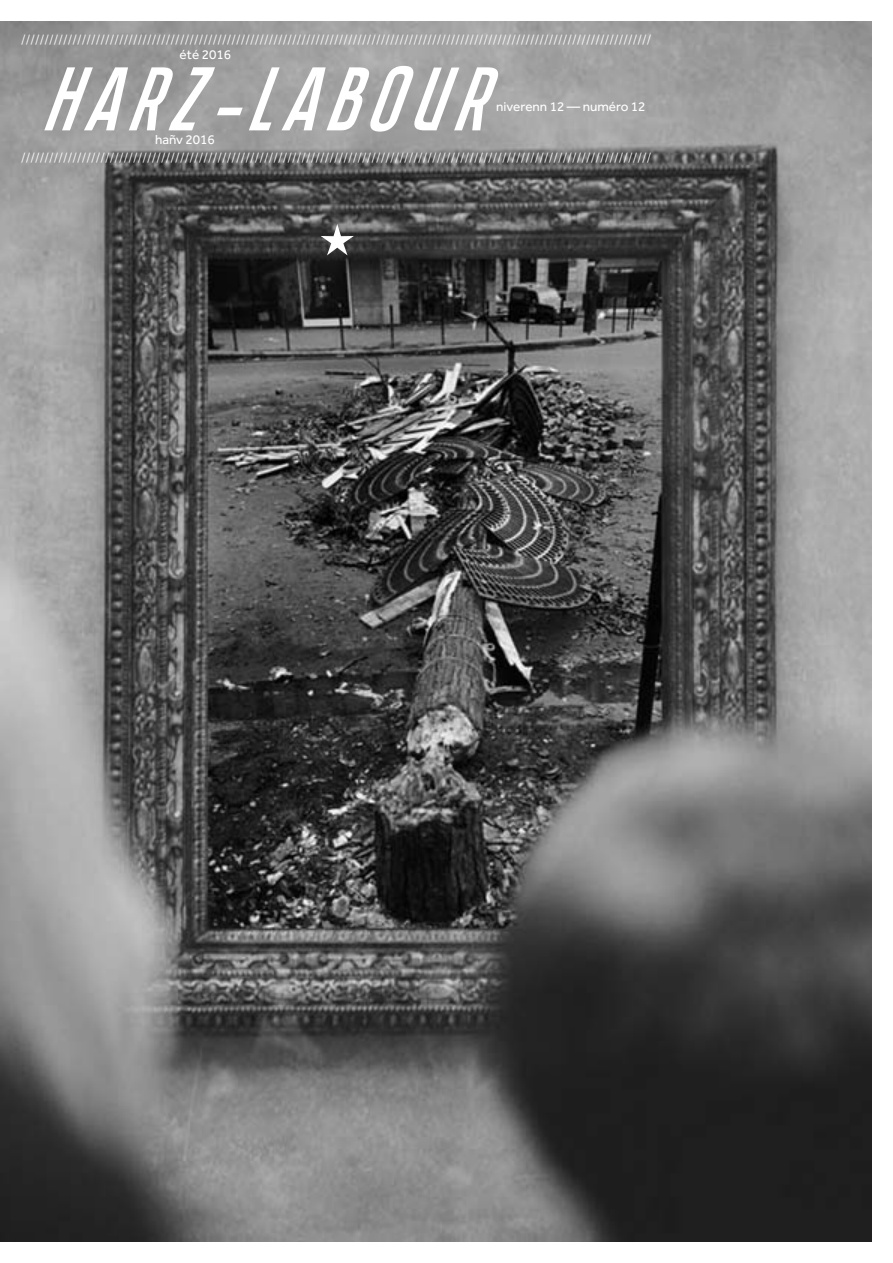
<style>
.page{position:relative;width:893px;height:1263px;background:#fff}
.page>*{position:absolute;margin:0;border:0;box-sizing:border-box;transform-origin:0 0}
.t1{font:italic 90px "Bizmeud";color:#fff}
.t2{font:14.1px "Minion Pro";color:#fff}
.t3{font:13.5px "Effra";color:#fff}
</style>
<div class="page">
<img style="left:0;top:21px;width:872px;height:1221px">
<svg style="left:321px;top:224px;width:33px;height:31px"></svg>
<p class="t2" style="left:21px;top:30px;width:632px">///////////////////////////////////////////////////////////////////////////////////////////////////////////////////////////////////////</p>
<p class="t3" style="left:180px;top:46px;width:53px">été 2016</p>
<h1 class="t1" style="left:43px;top:50px;width:480px">HARZ-LABOUR</h1>
<p class="t3" style="left:496px;top:99px;width:151px">niverenn 12 — numéro 12</p>
<p class="t3" style="left:155px;top:132px;width:61px">hañv 2016</p>
<p class="t2" style="left:21px;top:148px;width:632px">///////////////////////////////////////////////////////////////////////////////////////////////////////////////////////////////////////</p>
</div>
